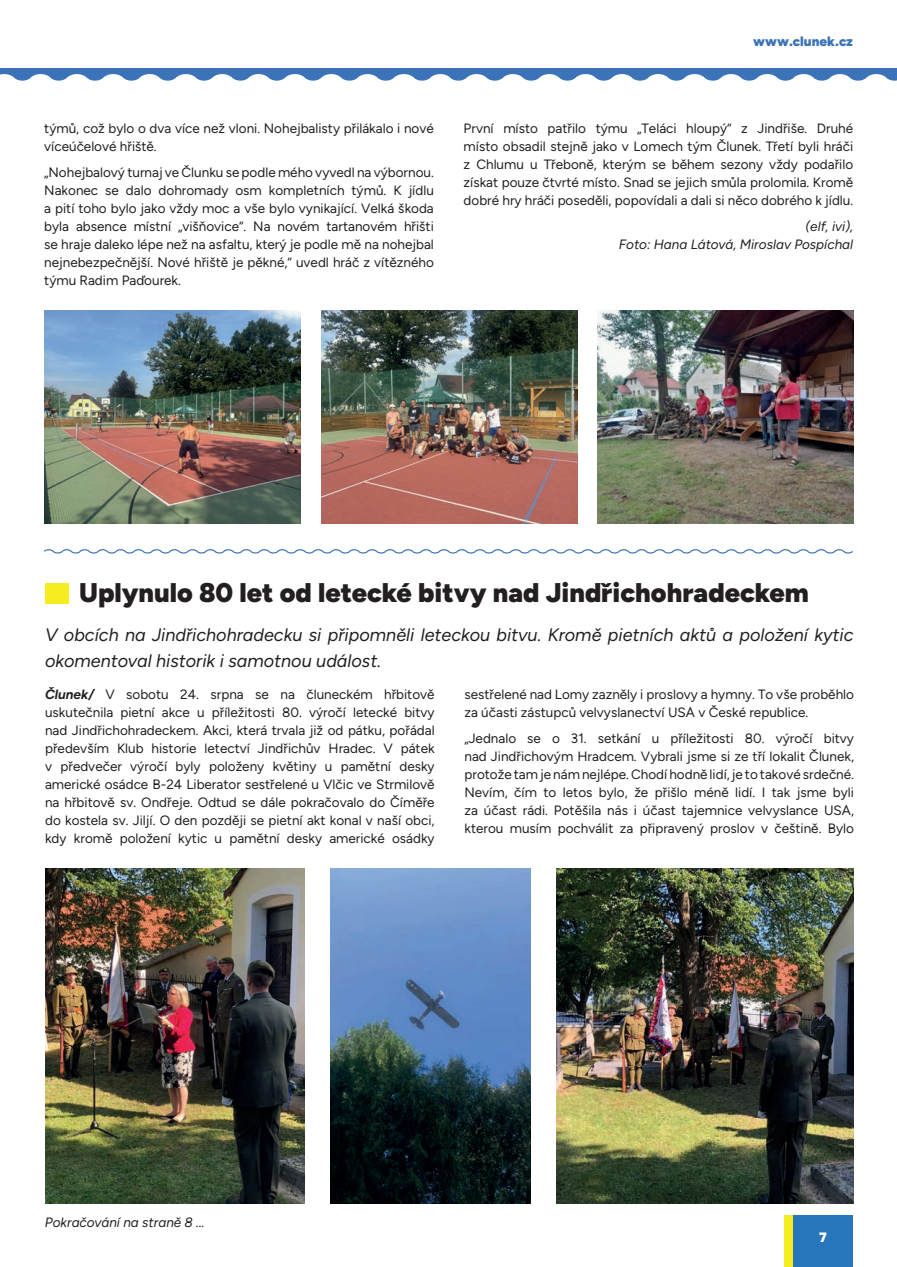
<style>
.page{position:relative;width:897px;height:1267px;background:#fff}
.page>*{position:absolute;margin:0;border:0;box-sizing:border-box;transform-origin:0 0}
.t1{font:900 27px "Figtree";color:#231f20}
.t2{font:italic 18px/25.5px "Figtree";color:#231f20}
.t3{font:13.5px/18px "Figtree";color:#231f20;text-align:justify}
.t4{font:italic 13.5px/17.7px "Figtree";color:#231f20;text-align:right}
.t5{font:900 13.5px "Figtree";color:#3b73b9}
.t6{font:900 13.5px "Figtree";color:#fff}
.s1{font-weight:700;font-style:italic}
</style>
<div class="page">
<div style="left:793px;top:1215px;width:59px;height:51px;background:#2877bd"></div>
<div style="left:784px;top:1215px;width:9px;height:51px;background:#f6ed21"></div>
<div style="left:0;top:68px;width:896px;height:15px;background:#3b73b9"></div>
<svg style="left:0;top:74px;width:896px;height:9px"></svg>
<svg style="left:44px;top:549px;width:809px;height:5px"></svg>
<img style="left:45px;top:310px;width:255px;height:213px">
<img style="left:321px;top:310px;width:256px;height:214px">
<img style="left:597px;top:310px;width:256px;height:214px">
<div style="left:45px;top:583px;width:24px;height:20px;background:#f6ed21"></div>
<img style="left:45px;top:868px;width:259px;height:335px">
<img style="left:330px;top:868px;width:200px;height:335px">
<img style="left:556px;top:868px;width:297px;height:335px">
<p class="t3" style="left:44px;top:119px;width:391px">týmů, což bylo o dva více než vloni. Nohejbalisty přilákalo i nové víceúčelové hřiště.</p>
<p class="t3" style="left:44px;top:163px;width:391px">„Nohejbalový turnaj ve Člunku se podle mého vyvedl na výbornou.<br>Nakonec se dalo dohromady osm kompletních týmů. K jídlu a pití toho bylo jako vždy moc a vše bylo vynikající. Velká škoda byla absence místní „višňovice“. Na novém tartanovém hřišti se hraje daleko lépe než na asfaltu, který je podle mě na nohejbal nejnebezpečnější. Nové hřiště je pěkné,“ uvedl hráč z vítězného týmu Radim Paďourek.</p>
<p class="t5" style="left:753px;top:34px;width:101px">www.clunek.cz</p>
<p class="t3" style="left:463px;top:119px;width:391px">První místo patřilo týmu „Teláci hloupý“ z Jindřiše. Druhé místo obsadil stejně jako v Lomech tým Člunek. Třetí byli hráči z Chlumu u Třeboně, kterým se během sezony vždy podařilo získat pouze čtvrté místo. Snad se jejich smůla prolomila. Kromě dobré hry hráči poseděli, popovídali a dali si něco dobrého k jídlu.</p>
<p class="t4" style="left:619px;top:217px;width:236px">(elf, ivi),<br>Foto: Hana Látová, Miroslav Pospíchal</p>
<h1 class="t1" style="left:79px;top:577px;width:731px">Uplynulo 80 let od letecké bitvy nad Jindřichohradeckem</h1>
<h2 class="t2" style="left:45px;top:622px;width:809px">V obcích na Jindřichohradecku si připomněli leteckou bitvu. Kromě pietních aktů a položení kytic okomentoval historik i samotnou událost.</h2>
<p class="t3" style="left:45px;top:685px;width:391px"><span class="s1">Člunek/</span> V sobotu 24. srpna se na čluneckém hřbitově uskutečnila pietní akce u příležitosti 80. výročí letecké bitvy nad Jindřichohradeckem. Akci, která trvala již od pátku, pořádal především Klub historie letectví Jindřichův Hradec. V pátek v předvečer výročí byly položeny květiny u pamětní desky americké osádce B-24 Liberator sestřelené u Vlčic ve Strmilově na hřbitově sv. Ondřeje. Odtud se dále pokračovalo do Číměře do kostela sv. Jiljí. O den později se pietní akt konal v naší obci, kdy kromě položení kytic u pamětní desky americké osádky</p>
<p class="t3" style="left:464px;top:685px;width:391px">sestřelené nad Lomy zazněly i proslovy a hymny. To vše proběhlo za účasti zástupců velvyslanectví USA v České republice.</p>
<p class="t3" style="left:464px;top:729px;width:391px">„Jednalo se o 31. setkání u příležitosti 80. výročí bitvy nad Jindřichovým Hradcem. Vybrali jsme si ze tří lokalit Člunek, protože tam je nám nejlépe. Chodí hodně lidí, je to takové srdečné.<br>Nevím, čím to letos bylo, že přišlo méně lidí. I tak jsme byli za účast rádi. Potěšila nás i účast tajemnice velvyslance USA, kterou musím pochválit za připravený proslov v češtině. Bylo</p>
<p class="t4" style="left:45px;top:1213px;width:161px">Pokračování na straně 8 ...</p>
<p class="t6" style="left:818px;top:1229px;width:9px">7</p>
</div>
